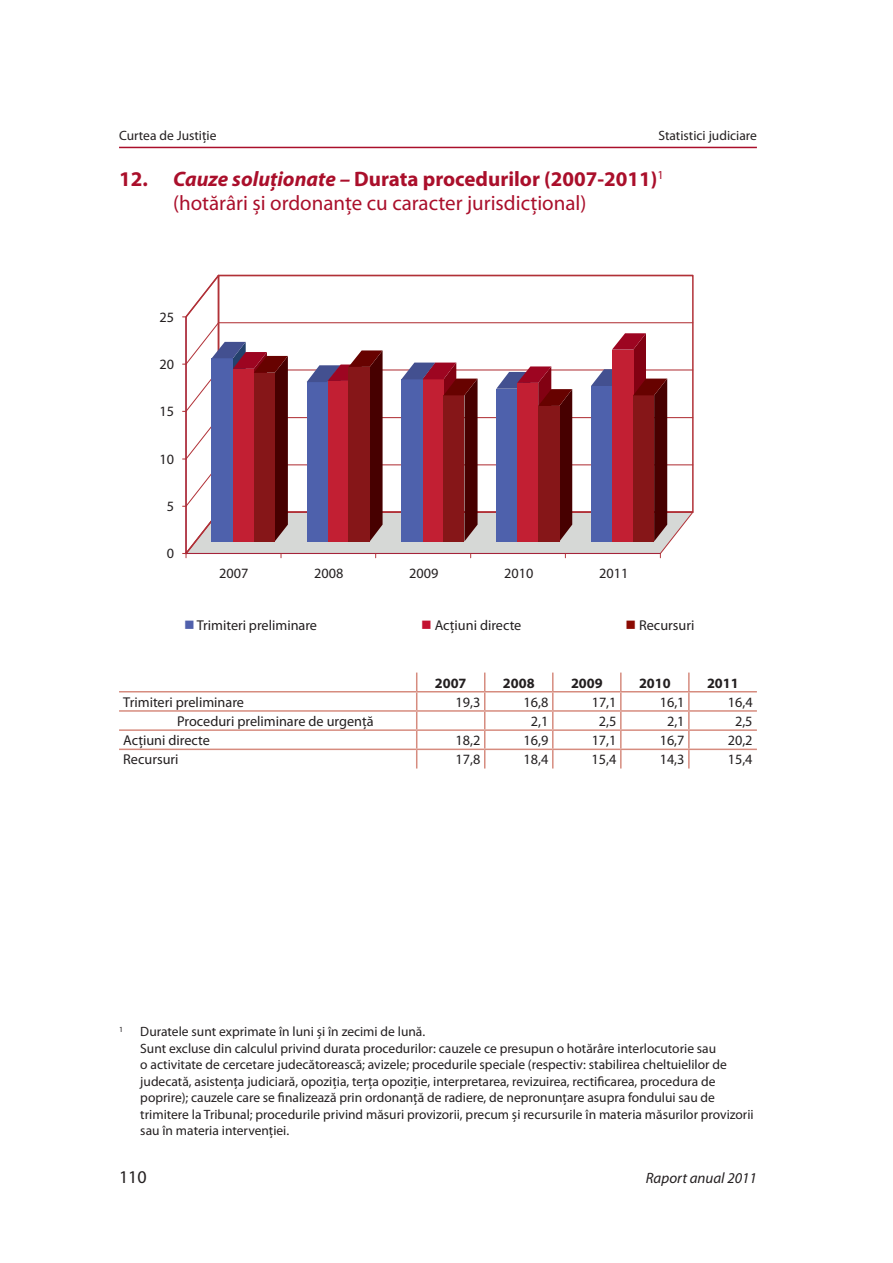
<style>
.page{position:relative;width:893px;height:1263px;background:#fff}
.page>*{position:absolute;margin:0;border:0;box-sizing:border-box;transform-origin:0 0}
.t1{font:21px/24px "Myriad Pro";color:#aa0f2b}
.t2{font:18px "Myriad Pro";color:#231f20}
.t3{font:italic 15px "Myriad Pro";color:#231f20}
.t4{font:14.25px "Myriad Pro";color:#231f20}
.t5{font:700 14.25px "Myriad Pro";color:#231f20}
.t6{font:13.5px/16.5px "Myriad Pro";color:#231f20}
.t7{font:7.8px "Myriad Pro";color:#231f20}
.s1{font-weight:700}
.s2{font-weight:700;font-style:italic}
.s3{color:#5060ac}
.s4{color:#c3102f}
.s5{color:#8b0a02}
</style>
<div class="page">
<hr style="left:119px;top:147px;width:638px;height:1px;background:#aa0f2b">
<svg style="left:183px;top:275px;width:510px;height:283px"></svg>
<hr style="left:119px;top:691px;width:298px;height:1px;background:#d68c7f">
<hr style="left:417px;top:691px;width:68px;height:1px;background:#d68c7f">
<hr style="left:485px;top:691px;width:68px;height:1px;background:#d68c7f">
<hr style="left:553px;top:691px;width:68px;height:1px;background:#d68c7f">
<hr style="left:621px;top:691px;width:68px;height:1px;background:#d68c7f">
<hr style="left:689px;top:691px;width:68px;height:1px;background:#d68c7f">
<hr style="left:119px;top:710px;width:298px;height:2px;background:#d68c7f">
<hr style="left:417px;top:710px;width:68px;height:2px;background:#d68c7f">
<hr style="left:485px;top:710px;width:68px;height:2px;background:#d68c7f">
<hr style="left:553px;top:710px;width:68px;height:2px;background:#d68c7f">
<hr style="left:621px;top:710px;width:68px;height:2px;background:#d68c7f">
<hr style="left:689px;top:710px;width:68px;height:2px;background:#d68c7f">
<hr style="left:119px;top:729px;width:298px;height:2px;background:#d68c7f">
<hr style="left:417px;top:729px;width:68px;height:2px;background:#d68c7f">
<hr style="left:485px;top:729px;width:68px;height:2px;background:#d68c7f">
<hr style="left:553px;top:729px;width:68px;height:2px;background:#d68c7f">
<hr style="left:621px;top:729px;width:68px;height:2px;background:#d68c7f">
<hr style="left:689px;top:729px;width:68px;height:2px;background:#d68c7f">
<hr style="left:119px;top:748px;width:298px;height:2px;background:#d68c7f">
<hr style="left:417px;top:748px;width:68px;height:2px;background:#d68c7f">
<svg style="left:416px;top:672px;width:1px;height:96px"></svg>
<hr style="left:485px;top:748px;width:68px;height:2px;background:#d68c7f">
<svg style="left:484px;top:672px;width:1px;height:96px"></svg>
<hr style="left:553px;top:748px;width:68px;height:2px;background:#d68c7f">
<svg style="left:552px;top:672px;width:2px;height:96px"></svg>
<hr style="left:621px;top:748px;width:68px;height:2px;background:#d68c7f">
<svg style="left:620px;top:672px;width:2px;height:96px"></svg>
<hr style="left:689px;top:748px;width:68px;height:2px;background:#d68c7f">
<svg style="left:688px;top:672px;width:2px;height:96px"></svg>
<p class="t6" style="left:119px;top:127px;width:99px">Curtea de Justiție</p>
<p class="t6" style="left:658px;top:127px;width:100px">Statistici judiciare</p>
<h1 class="t1" style="left:173px;top:166px;width:492px;text-indent:-54px"><span class="s1">12.</span> <span class="s2">Cauze soluţionate –</span> <span class="s1">Durata procedurilor (2007-2011)</span><sup>1 </sup>(hotărâri și ordonanţe cu caracter jurisdicţional)</h1>
<p class="t4" style="left:159px;top:308px;width:16px">25</p>
<p class="t4" style="left:159px;top:355px;width:16px">20</p>
<p class="t4" style="left:159px;top:403px;width:16px">15</p>
<p class="t4" style="left:159px;top:450px;width:16px">10</p>
<p class="t4" style="left:167px;top:497px;width:9px">5</p>
<p class="t4" style="left:167px;top:545px;width:9px">0</p>
<p class="t4" style="left:219px;top:564px;width:31px">2007</p>
<p class="t4" style="left:314px;top:564px;width:31px">2008</p>
<p class="t4" style="left:409px;top:564px;width:31px">2009</p>
<p class="t4" style="left:504px;top:564px;width:31px">2010</p>
<p class="t4" style="left:599px;top:564px;width:31px">2011</p>
<p class="t4" style="left:184px;top:616px;width:135px"><span class="s3">■</span> Trimiteri preliminare</p>
<p class="t4" style="left:421px;top:616px;width:102px"><span class="s4">■</span> Acţiuni directe</p>
<p class="t4" style="left:625px;top:616px;width:70px"><span class="s5">■</span> Recursuri</p>
<p class="t5" style="left:435px;top:675px;width:33px">2007</p>
<p class="t5" style="left:503px;top:675px;width:33px">2008</p>
<p class="t5" style="left:571px;top:675px;width:33px">2009</p>
<p class="t5" style="left:639px;top:675px;width:33px">2010</p>
<p class="t5" style="left:707px;top:675px;width:33px">2011</p>
<p class="t4" style="left:123px;top:693px;width:122px">Trimiteri preliminare</p>
<p class="t4" style="left:456px;top:693px;width:26px">19,3</p>
<p class="t4" style="left:524px;top:693px;width:26px">16,8</p>
<p class="t4" style="left:592px;top:693px;width:26px">17,1</p>
<p class="t4" style="left:660px;top:693px;width:26px">16,1</p>
<p class="t4" style="left:728px;top:693px;width:26px">16,4</p>
<p class="t4" style="left:177px;top:712px;width:198px">Proceduri preliminare de urgență</p>
<p class="t4" style="left:531px;top:712px;width:19px">2,1</p>
<p class="t4" style="left:599px;top:712px;width:19px">2,5</p>
<p class="t4" style="left:667px;top:712px;width:19px">2,1</p>
<p class="t4" style="left:735px;top:712px;width:19px">2,5</p>
<p class="t4" style="left:123px;top:731px;width:88px">Acţiuni directe</p>
<p class="t4" style="left:456px;top:731px;width:26px">18,2</p>
<p class="t4" style="left:524px;top:731px;width:26px">16,9</p>
<p class="t4" style="left:592px;top:731px;width:26px">17,1</p>
<p class="t4" style="left:660px;top:731px;width:26px">16,7</p>
<p class="t4" style="left:728px;top:731px;width:26px">20,2</p>
<p class="t4" style="left:123px;top:751px;width:57px">Recursuri</p>
<p class="t4" style="left:456px;top:751px;width:26px">17,8</p>
<p class="t4" style="left:524px;top:751px;width:26px">18,4</p>
<p class="t4" style="left:592px;top:751px;width:26px">15,4</p>
<p class="t4" style="left:660px;top:751px;width:26px">14,3</p>
<p class="t4" style="left:728px;top:751px;width:26px">15,4</p>
<p class="t7" style="left:119px;top:1024px;width:6px">1</p>
<p class="t6" style="left:140px;top:1023px;width:615px">Duratele sunt exprimate în luni și în zecimi de lună.<br>Sunt excluse din calculul privind durata procedurilor: cauzele ce presupun o hotărâre interlocutorie sau<br>o activitate de cercetare judecătorească; avizele; procedurile speciale (respectiv: stabilirea cheltuielilor de judecată, asistenţa judiciară, opoziţia, terţa opoziţie, interpretarea, revizuirea, rectificarea, procedura de poprire); cauzele care se finalizează prin ordonanţă de radiere, de nepronunţare asupra fondului sau de trimitere la Tribunal; procedurile privind măsuri provizorii, precum și recursurile în materia măsurilor provizorii sau în materia intervenţiei.</p>
<h2 class="t2" style="left:119px;top:1166px;width:29px">110</h2>
<p class="t3" style="left:646px;top:1168px;width:113px">Raport anual 2011</p>
</div>
